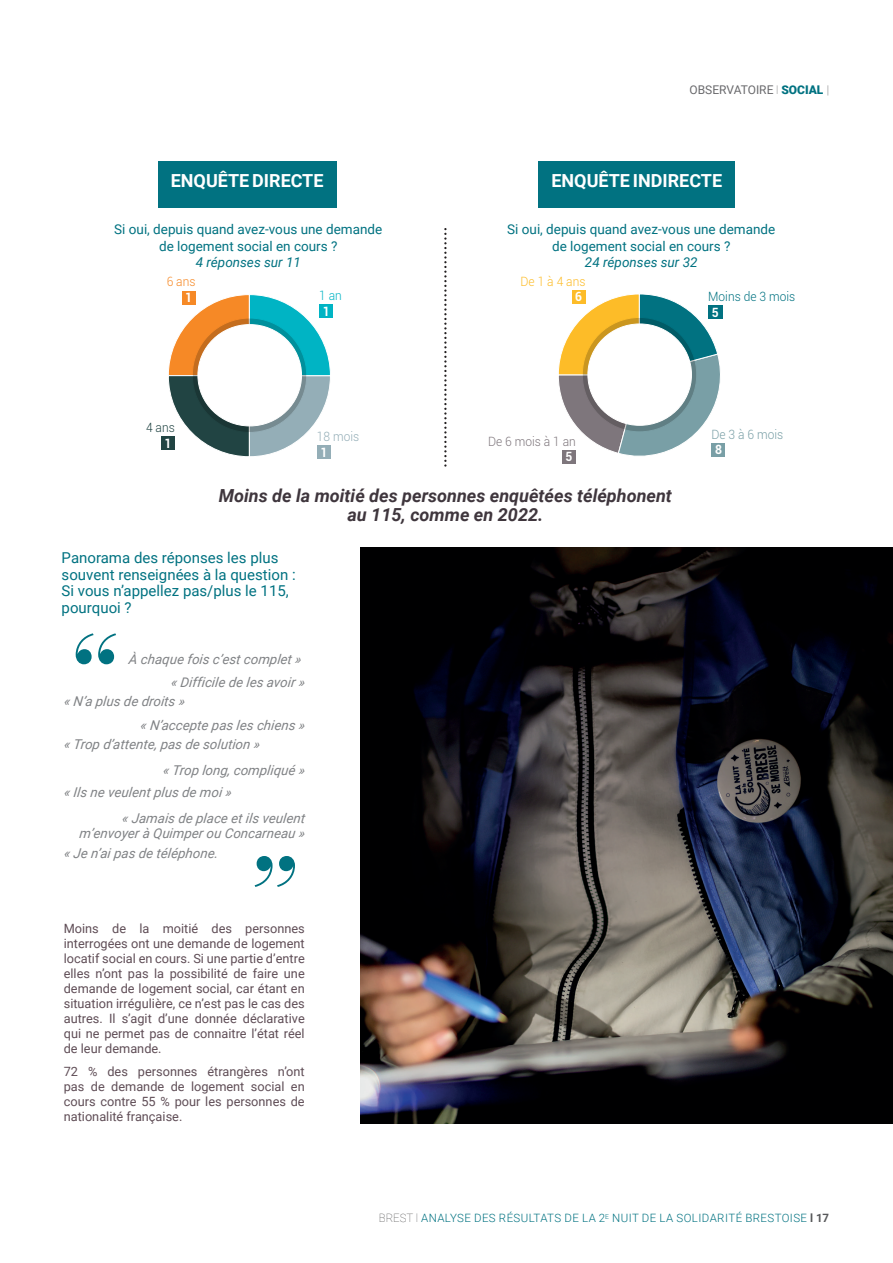
<style>
.page{position:relative;width:893px;height:1263px;background:#fff}
.page>*{position:absolute;margin:0;border:0;box-sizing:border-box;transform-origin:0 0}
.t1{font:600 120px "Operetta 12";color:#017281}
.t2{font:italic 700 18px/19.5px "Roboto";color:#3f363d;text-align:center}
.t3{font:700 18px "Roboto";color:#fff}
.t4{font:15px/16.5px "Roboto";color:#017281}
.t5{font:italic 13.5px/15px "Roboto";color:#808285;text-align:right}
.t6{font:13.5px/16.5px "Roboto";color:#017281;text-align:center}
.t7{font:italic 13.5px "Roboto";color:#017281}
.t8{font:12.75px/15px "Roboto";color:#5f4d56;text-align:justify}
.t9{font:300 12.75px "Roboto";color:#017281;scale:.94 1}
.t10{font:300 12.75px "Roboto";color:#7e767c;scale:.94 1}
.t11{font:300 12.75px "Roboto";color:#799fa6;scale:.94 1}
.t12{font:700 12.75px "Roboto";color:#fff;scale:.94 1}
.t13{font:300 12.75px "Roboto";color:#fdbc28;scale:.94 1}
.t14{font:300 12.75px "Roboto";color:#94aeb7;scale:.94 1}
.t15{font:300 12.75px "Roboto";color:#214443;scale:.94 1}
.t16{font:300 12.75px "Roboto";color:#f68926;scale:.94 1}
.t17{font:300 12.75px "Roboto";color:#00b4c4;scale:.94 1}
.t18{font:12px "Roboto";color:#69696c}
.t19{font:300 11.55px "Roboto";letter-spacing:.035em;color:#017281}
.s1{font-weight:100;font-size:11.55px;color:#57585a}
.s2{font-weight:900;color:#017281}
.s3{font-weight:100;color:#3e3e3f}
.s4{font-weight:100;color:#57585a}
.s5{font-weight:700;color:#57585a}
</style>
<div class="page">
<svg style="left:444px;top:229px;width:3px;height:237px"></svg>
<svg style="left:167px;top:294px;width:164px;height:163px"></svg>
<svg style="left:192px;top:318px;width:115px;height:114px;background:#6b8272"></svg>
<div style="left:198px;top:325px;width:103px;height:101px;background:#fff;border-radius:50%"></div>
<div style="left:161px;top:437px;width:14px;height:13px;background:#214443"></div>
<div style="left:182px;top:291px;width:13px;height:13px;background:#f68926"></div>
<div style="left:319px;top:304px;width:14px;height:14px;background:#00b4c4"></div>
<div style="left:317px;top:445px;width:14px;height:14px;background:#94aeb7"></div>
<svg style="left:558px;top:293px;width:162px;height:163px"></svg>
<svg style="left:582px;top:317px;width:115px;height:115px;background:#7b8971"></svg>
<div style="left:588px;top:324px;width:103px;height:101px;background:#fff;border-radius:50%"></div>
<div style="left:562px;top:450px;width:14px;height:14px;background:#7e767c"></div>
<div style="left:572px;top:290px;width:13px;height:14px;background:#fdbc28"></div>
<div style="left:708px;top:305px;width:15px;height:14px;background:#017281"></div>
<div style="left:711px;top:443px;width:14px;height:14px;background:#799fa6"></div>
<img style="left:361px;top:548px;width:532px;height:575px">
<div style="left:158px;top:161px;width:178px;height:46px;background:#017281"></div>
<div style="left:539px;top:161px;width:196px;height:46px;background:#017281"></div>
<p class="t18" style="left:689px;top:81px;width:141px">OBSERVATOIRE <span class="s1">l</span> <span class="s2">SOCIAL</span> <span class="s3">|</span></p>
<h2 class="t3" style="left:171px;top:168px;width:154px">ENQUÊTE DIRECTE</h2>
<h2 class="t3" style="left:551px;top:168px;width:172px">ENQUÊTE INDIRECTE</h2>
<p class="t6" style="left:114px;top:221px;width:270px">Si oui, depuis quand avez-vous une demande de logement social en cours ?</p>
<p class="t7" style="left:196px;top:253px;width:107px">4 réponses sur 11</p>
<p class="t6" style="left:507px;top:221px;width:270px">Si oui, depuis quand avez-vous une demande de logement social en cours ?</p>
<p class="t7" style="left:585px;top:253px;width:114px">24 réponses sur 32</p>
<p class="t16" style="left:167px;top:273px;width:32px">6 ans</p>
<p class="t12" style="left:185px;top:289px;width:9px">1</p>
<p class="t17" style="left:319px;top:287px;width:26px">1 an</p>
<p class="t12" style="left:323px;top:302px;width:9px">1</p>
<p class="t13" style="left:521px;top:272px;width:71px">De 1 à 4 ans</p>
<p class="t12" style="left:575px;top:288px;width:9px">6</p>
<p class="t9" style="left:708px;top:288px;width:94px">Moins de 3 mois</p>
<p class="t12" style="left:712px;top:303px;width:9px">5</p>
<p class="t15" style="left:146px;top:419px;width:32px">4 ans</p>
<p class="t12" style="left:164px;top:434px;width:9px">1</p>
<p class="t14" style="left:317px;top:428px;width:47px">18 mois</p>
<p class="t12" style="left:321px;top:443px;width:9px">1</p>
<p class="t10" style="left:488px;top:432px;width:95px">De 6 mois à 1 an</p>
<p class="t12" style="left:565px;top:448px;width:9px">5</p>
<p class="t11" style="left:711px;top:425px;width:78px">De 3 à 6 mois</p>
<p class="t12" style="left:715px;top:441px;width:9px">8</p>
<h2 class="t2" style="left:219px;top:485px;width:455px">Moins de la moitié des personnes enquêtées téléphonent au 115, comme en 2022.</h2>
<p class="t4" style="left:62px;top:549px;width:235px">Panorama des réponses les plus souvent renseignées à la question :<br>Si vous n’appellez pas/plus le 115, pourquoi ?</p>
<h1 class="t1" style="left:67px;top:611px;width:55px">“</h1>
<p class="t5" style="left:129px;top:652px;width:176px">À chaque fois c’est complet »</p>
<p class="t5" style="left:171px;top:674px;width:138px">« Difficile de les avoir »</p>
<p class="t5" style="left:64px;top:694px;width:125px">« N’a p lus de droits »</p>
<p class="t5" style="left:140px;top:717px;width:168px">« N’accepte pas les chiens »</p>
<p class="t5" style="left:64px;top:736px;width:200px">« Trop d’attente, p as de solution »</p>
<p class="t5" style="left:163px;top:762px;width:146px">« Trop long, comp liqué »</p>
<p class="t5" style="left:64px;top:784px;width:171px">« Ils ne veulent plus de moi »</p>
<p class="t5" style="left:79px;top:810px;width:229px">« Jamais de place et ils veulent m’envoyer à Quimp er ou Concarneau »</p>
<p class="t5" style="left:64px;top:845px;width:158px">« Je n’ai pas de téléphone.</p>
<h1 class="t1" style="left:249px;top:833px;width:55px">”</h1>
<p class="t8" style="left:64px;top:920px;width:242px">Moins de la moitié des personnes interrogées ont une demande de logement locatif social en cours. Si une partie d’entre elles n’ont pas la possibilité de faire une demande de logement social, car étant en situation irrégulière, ce n’est pas le cas des autres. Il s’agit d’une donnée déclarative qui ne permet pas de connaitre l’état réel de leur demande.</p>
<p class="t8" style="left:64px;top:1064px;width:242px">72 % des personnes étrangères n’ont pas de demande de logement social en cours contre 55 % pour les personnes de nationalité française.</p>
<p class="t19" style="left:379px;top:1210px;width:452px"><span class="s3">BREST</span> <span class="s4">l</span> ANALYSE DES RÉSULTATS DE LA 2<sup>E</sup> NUIT DE LA SOLIDARITÉ BRESTOISE <span class="s5">l 17</span></p>
</div>
